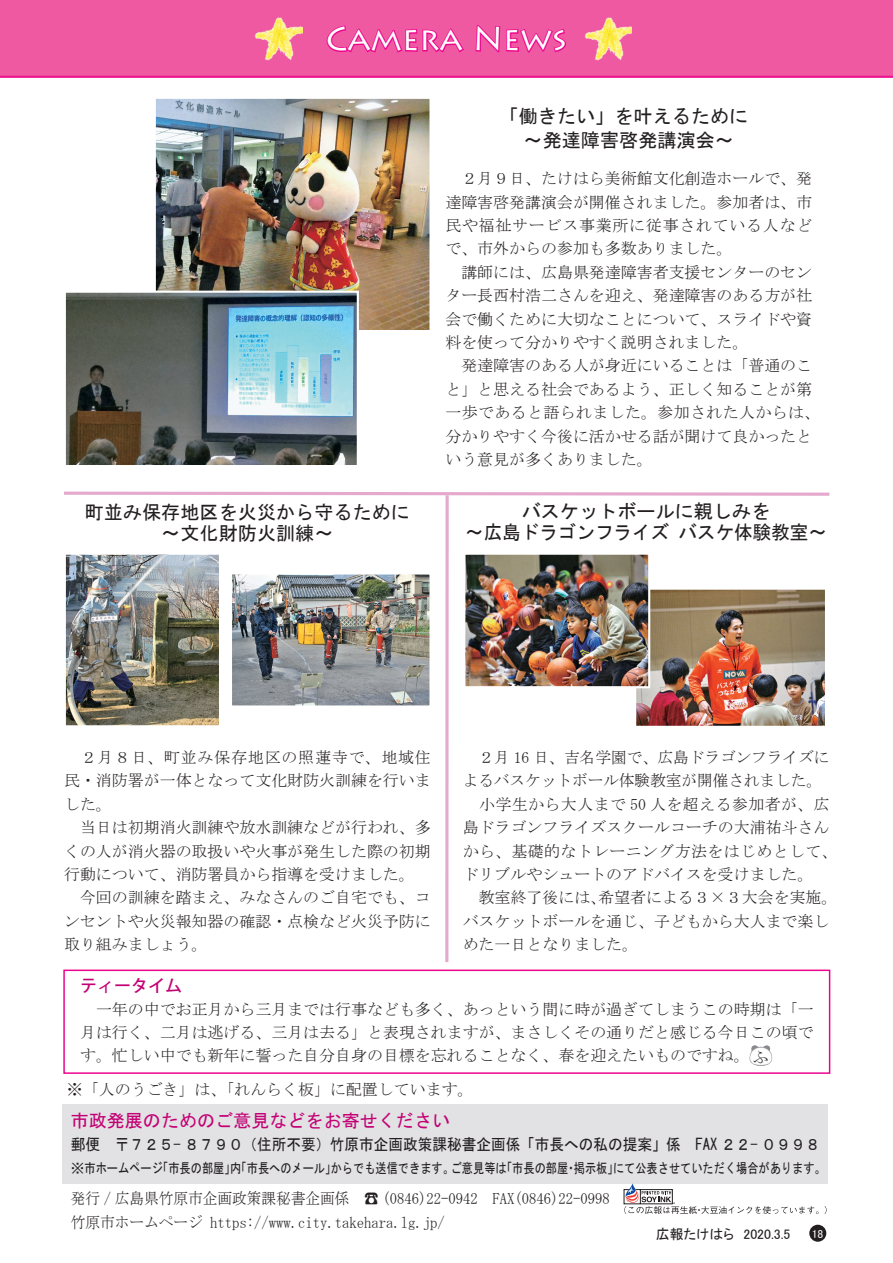
<style>
.page{position:relative;width:893px;height:1263px;background:#fff}
.page>*{position:absolute;margin:0;border:0;box-sizing:border-box;transform-origin:0 0}
.t1{font:33px "Lithos Pro";color:#fff}
.t2{font:19.2px "MS Gothic";color:#231f20}
.t3{font:18px "MS Gothic";color:#c30175}
.t4{font:500 16.95px "Koz Go Pro";color:#c30175}
.t5{font:15.9px/23.4px "MS Mincho";color:#231f20;text-align:justify}
.t6{font:15.9px "MS Mincho";color:#231f20;scale:.92 1}
.t7{font:15.9px "MS Gothic";color:#231f20;scale:.92 1}
.t8{font:13.8px "MS Gothic";color:#231f20;scale:.81 1}
.t9{font:13.8px "MS P Gothic";color:#231f20}
.t10{font:13.8px "MS Gothic";color:#231f20}
.t11{font:11.7px "MS P Gothic";color:#fff}
</style>
<div class="page">
<div style="left:809px;top:1225px;width:17px;height:17px;background:#231f20;border-radius:50%"></div>
<div style="left:63px;top:969px;width:767px;height:105px;border:1px solid #ed028c"></div>
<svg style="left:624px;top:1184px;width:195px;height:30px"></svg>
<div style="left:63px;top:1105px;width:765px;height:79px;background:#e2e2e4"></div>
<img style="left:749px;top:1045px;width:23px;height:21px">
<svg style="left:0;top:76px;width:893px;height:2px;background:#ee1f97"></svg>
<div style="left:0;top:0;width:893px;height:76px;background:#ef59a1"></div>
<svg style="left:326px;top:22px;width:139px;height:35px;background:#ee419b"></svg>
<svg style="left:474px;top:0;width:93px;height:78px;background:#ee4c9d"></svg>
<img style="left:584px;top:16px;width:47px;height:46px">
<img style="left:255px;top:16px;width:48px;height:46px">
<svg style="left:445px;top:497px;width:4px;height:465px;background:#eabad7"></svg>
<svg style="left:64px;top:491px;width:766px;height:6px"></svg>
<img style="left:637px;top:590px;width:187px;height:135px">
<div style="left:634px;top:587px;width:193px;height:141px;border:2px solid #fff"></div>
<img style="left:466px;top:556px;width:181px;height:129px">
<div style="left:463px;top:553px;width:187px;height:135px;border:2px solid #fff"></div>
<img style="left:157px;top:100px;width:272px;height:229px">
<div style="left:154px;top:97px;width:278px;height:242px;border:2px solid #fff"></div>
<img style="left:67px;top:294px;width:289px;height:170px">
<div style="left:64px;top:291px;width:295px;height:176px;border:2px solid #fff"></div>
<img style="left:233px;top:575px;width:196px;height:129px">
<div style="left:230px;top:572px;width:202px;height:135px;border:2px solid #fff"></div>
<img style="left:67px;top:556px;width:151px;height:168px">
<div style="left:64px;top:553px;width:157px;height:174px;border:2px solid #fff"></div>
<p class="t1" style="left:326px;top:20px;width:243px">Camera News</p>
<p class="t2" style="left:500px;top:107px;width:250px">「働きたい」を叶えるために</p>
<p class="t2" style="left:524px;top:130px;width:212px">～発達障害啓発講演会~</p>
<p class="t2" style="left:85px;top:502px;width:327px">町並み保存地区を火災から守るために</p>
<p class="t2" style="left:161px;top:524px;width:174px">～文化財防火訓練~</p>
<p class="t5" style="left:445px;top:167px;width:368px">　２月９日、たけはら美術館文化創造ホールで、発達障害啓発講演会が開催されました。参加者は、市民や福祉サービス事業所に従事されている人などで、市外からの参加も多数ありました。</p>
<p class="t5" style="left:445px;top:260px;width:368px">　講師には、広島県発達障害者支援センターのセンター長西村浩二さんを迎え、発達障害のある方が社会で働くために大切なことについて、スライドや資料を使って分かりやすく説明されました。</p>
<p class="t5" style="left:445px;top:354px;width:376px;text-align:left">　発達障害のある人が身近にいることは「普通のこと」と思える社会であるよう、正しく知ることが第一歩であると語られました。参加された人からは、分かりやすく今後に活かせる話が聞けて良かったという意見が多くありました。</p>
<p class="t2" style="left:522px;top:501px;width:250px">バスケットボールに親しみを</p>
<p class="t2" style="left:679px;top:523px;width:150px">バスケ体験教室~</p>
<p class="t2" style="left:465px;top:523px;width:206px">～広島ドラゴンフライズ</p>
<p class="t5" style="left:64px;top:746px;width:368px">　２月８日、町並み保存地区の照蓮寺で、地域住民・消防署が一体となって文化財防火訓練を行いました。</p>
<p class="t5" style="left:64px;top:816px;width:368px">　当日は初期消火訓練や放水訓練などが行われ、多くの人が消火器の取扱いや火事が発生した際の初期行動について、消防署員から指導を受けました。</p>
<p class="t5" style="left:64px;top:886px;width:368px">　今回の訓練を踏まえ、みなさんのご自宅でも、コンセントや火災報知器の確認・点検など火災予防に取り組みましょう。</p>
<p class="t4" style="left:80px;top:975px;width:104px">ティータイム</p>
<p class="t5" style="left:463px;top:746px;width:368px;text-indent:16px">２月 16 日、吉名学園で、広島ドラゴンフライズによるバスケットボール体験教室が開催されました。</p>
<p class="t5" style="left:463px;top:792px;width:376px;text-align:left">　小学生から大人まで 50 人を超える参加者が、広島ドラゴンフライズスクールコーチの大浦祐斗さんから、基礎的なトレーニング方法をはじめとして、ドリブルやシュートのアドバイスを受けました。</p>
<p class="t5" style="left:598px;top:886px;width:241px">希望者による３×３大会を実施。</p>
<p class="t5" style="left:463px;top:886px;width:368px;text-align:left">　教室終了後には、<br>バスケットボールを通じ、子どもから大人まで楽しめた一日となりました。</p>
<p class="t5" style="left:80px;top:997px;width:735px">　一年の中でお正月から三月までは行事なども多く、あっという間に時が過ぎてしまうこの時期は「一月は行く、二月は逃げる、三月は去る」と表現されますが、まさしくその通りだと感じる今日この頃です。忙しい中でも新年に誓った自分自身の目標を忘れることなく、春を迎えたいものですね。</p>
<p class="t5" style="left:753px;top:1045px;width:17px">ふ</p>
<p class="t5" style="left:67px;top:1078px;width:408px">※「人のうごき」は、「れんらく板」に配置しています。</p>
<p class="t3" style="left:71px;top:1111px;width:381px">市政発展のためのご意見などをお寄せください</p>
<p class="t7" style="left:71px;top:1136px;width:816px">郵便　〒７２５- ８７９０（住所不要）竹原市企画政策課秘書企画係「市長への私の提案」係　FAX ２２- ０９９８</p>
<p class="t8" style="left:501px;top:1161px;width:402px">「市長の部屋掲示板にて公表させていただく場合があります。</p>
<p class="t8" style="left:451px;top:1161px;width:71px">ご意見等は</p>
<p class="t10" style="left:71px;top:1161px;width:94px">※市ホームページ</p>
<p class="t8" style="left:157px;top:1161px;width:368px">「市長の部屋 「内」 市長へのメールからでも送信できます。</p>
<p class="t8" style="left:325px;top:1161px;width:15px">」</p>
<p class="t8" style="left:607px;top:1161px;width:15px">」</p>
<p class="t8" style="left:565px;top:1161px;width:15px">・</p>
<p class="t6" style="left:71px;top:1191px;width:587px">発行 / 広島県竹原市企画政策課秘書企画係　☎ (0846)22-0942　FAX)0846(22-0998</p>
<p class="t6" style="left:210px;top:1214px;width:257px">https://www.city.takehara.lg.jp/</p>
<p class="t6" style="left:71px;top:1214px;width:145px">竹原市ホームページ</p>
<p class="t9" style="left:656px;top:1227px;width:80px">広報たけはら</p>
<p class="t9" style="left:743px;top:1227px;width:49px">2020.3.5</p>
<p class="t11" style="left:812px;top:1228px;width:13px">18</p>
</div>
